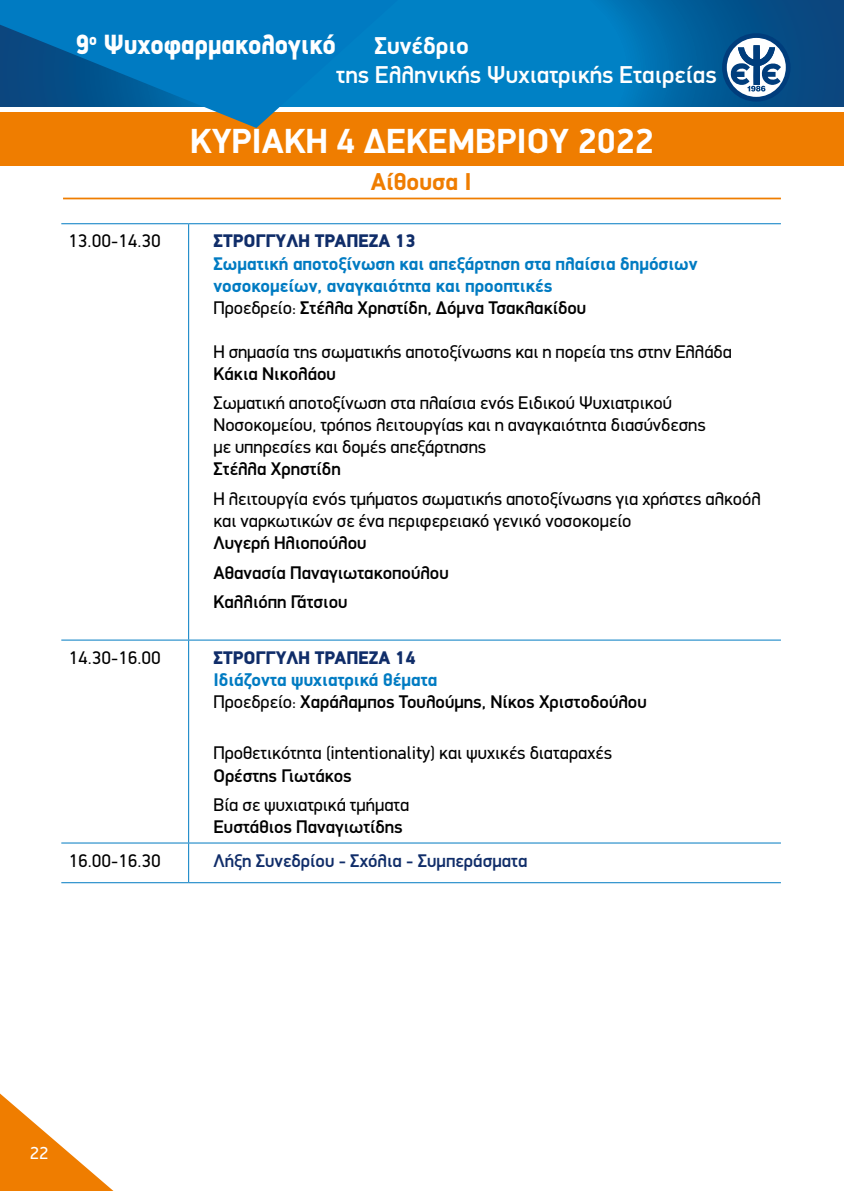
<style>
.page{position:relative;width:844px;height:1191px;background:#fff}
.page>*{position:absolute;margin:0;border:0;box-sizing:border-box;transform-origin:0 0}
.t1{font:700 35px "PF Din Display";color:#fff}
.t2{font:900 28px "PF Din Display";color:#fff;scale:.9 1}
.t3{font:500 24.5px "PF Din Display";color:#fff}
.t4{font:700 24.5px "PF Din Display";color:#fff}
.t5{font:700 24.5px "PF Din Display";color:#ef7d00}
.t6{font:18.38px/22.1px "PF Din Display";color:#000}
.t7{font:500 18.38px/29.6px "PF Din Display";color:#000}
.t8{font:700 18.38px/22.1px "PF Din Display";color:#007bc2}
.t9{font:900 18.38px "PF Din Display";letter-spacing:.025em;color:#102d69}
.t10{font:500 18.38px "PF Din Display";color:#102d69}
.t11{font:17.5px "PF Din Display";color:#fff}
.s1{font-weight:400;color:#000}
.s2{font-weight:500;color:#000}
.s3{font-weight:700;color:#007bc2}
.s4{font-weight:400}
</style>
<div class="page">
<div style="left:0;top:112px;width:843px;height:54px;background:#ef7d00"></div>
<svg style="left:461px;top:0;width:382px;height:107px;background:#016cac"></svg>
<svg style="left:0;top:1093px;width:114px;height:98px"></svg>
<svg style="left:0;top:0;width:461px;height:128px;background:#257aa5"></svg>
<hr style="left:63px;top:198px;width:717px;height:1px;background:#ef7d00">
<svg style="left:724px;top:36px;width:64px;height:63px"></svg>
<svg style="left:729px;top:45px;width:51px;height:46px"></svg>
<div style="left:721px;top:33px;width:69px;height:69px;border:5px solid #003d7c;border-radius:50%"></div>
<hr style="left:188px;top:224px;width:1px;height:415px;background:#007bc2">
<hr style="left:188px;top:640px;width:1px;height:202px;background:#007bc2">
<hr style="left:188px;top:843px;width:1px;height:39px;background:#007bc2">
<hr style="left:61px;top:223px;width:128px;height:1px;background:#007bc2">
<hr style="left:189px;top:223px;width:591px;height:1px;background:#007bc2">
<hr style="left:61px;top:639px;width:128px;height:1px;background:#007bc2">
<hr style="left:189px;top:639px;width:591px;height:1px;background:#007bc2">
<hr style="left:61px;top:842px;width:128px;height:1px;background:#007bc2">
<hr style="left:189px;top:842px;width:591px;height:1px;background:#007bc2">
<hr style="left:61px;top:882px;width:128px;height:1px;background:#007bc2">
<hr style="left:189px;top:882px;width:591px;height:1px;background:#007bc2">
<hr style="left:843px;top:274px;width:1px;height:53px;background:#007bc2">
<svg style="left:843px;top:0;width:1px;height:131px"></svg>
<h2 class="t2" style="left:75px;top:27px;width:291px">9<sup>o</sup> Ψυχοφαρμακολογικό</h2>
<h3 class="t4" style="left:374px;top:31px;width:96px">Συνέδριο</h3>
<h3 class="t3" style="left:336px;top:60px;width:382px">της Eλληνικής Ψυχιατρικής Εταιρείας</h3>
<h1 class="t1" style="left:190px;top:119px;width:465px">Κυριακή 4 Δεκεμ βρίου 2022</h1>
<h3 class="t5" style="left:370px;top:166px;width:102px">Αίθουσα Ι</h3>
<p class="t6" style="left:68px;top:230px;width:94px">13.00-14.30</p>
<p class="t9" style="left:213px;top:230px;width:203px">Στρογγυλή Τράπ εζα 13</p>
<p class="t8" style="left:213px;top:252px;width:485px">Σωματική αποτοξίνωση και απεξάρτηση στα πλαίσια δημόσιων νοσοκομείων, αναγκαιότητα και προοπτικές<br><span class="s1">Προεδρείο:</span> <span class="s2">Στέλλα Χρηστίδη, Δόμνα Τσακλακίδου</span></p>
<p class="t6" style="left:213px;top:340px;width:520px">Η σημασία της σωματικής αποτοξίνωσης και η πορεία της στην Ελλάδα</p>
<p class="t7" style="left:213px;top:358px;width:124px">Κάκια Νικολάου</p>
<p class="t6" style="left:213px;top:392px;width:493px">Σωματική αποτοξίνωση στα πλαίσια ενός Ειδικού Ψυχιατρικού<br>Νοσοκομείου, τρόπος λειτουργίας και η αναγκαιότητα διασύνδεσης με υπηρεσίες και δομές απεξάρτησης</p>
<p class="t7" style="left:213px;top:454px;width:129px">Στέλλα Χρηστίδη</p>
<p class="t6" style="left:213px;top:487px;width:548px">Η λειτουργία ενός τμήματος σωματικής αποτοξίνωσης για χρήστες αλκοόλ και ναρκωτικών σε ένα περιφερειακό γενικό νοσοκομείο</p>
<p class="t7" style="left:213px;top:528px;width:237px">Λυγερή Ηλιοπούλου<br>Αθανασία Παναγιωτακοπούλου<br>Καλλιόπη Γάτσιου</p>
<p class="t6" style="left:68px;top:646px;width:94px">14.30-16.00</p>
<p class="t9" style="left:213px;top:646px;width:203px">Στρογγυλή Τράπ εζα 14</p>
<p class="t7" style="left:213px;top:668px;width:434px;line-height:22.1px"><span class="s3">Ιδιάζοντα ψυχιατρικά θέματα<br></span><span class="s4">Προεδρείο:</span> Χαράλαμπος Τουλούμης, Νίκος Χριστοδούλου</p>
<p class="t6" style="left:213px;top:742px;width:400px">Προθετικότητα (intentionality) και ψυχικές διαταραχές</p>
<p class="t7" style="left:213px;top:760px;width:140px">Ορέστης Γιωτάκος</p>
<p class="t6" style="left:213px;top:793px;width:197px">Βία σε ψυχιατρικά τμήματα</p>
<p class="t7" style="left:213px;top:812px;width:191px">Ευστάθιος Παναγιωτίδης</p>
<p class="t6" style="left:68px;top:849px;width:94px">16.00-16.30</p>
<p class="t10" style="left:213px;top:849px;width:315px">Λήξη Συνεδρίου - Σχόλια - Συμπεράσματα</p>
<p class="t11" style="left:30px;top:1142px;width:20px">22</p>
</div>
